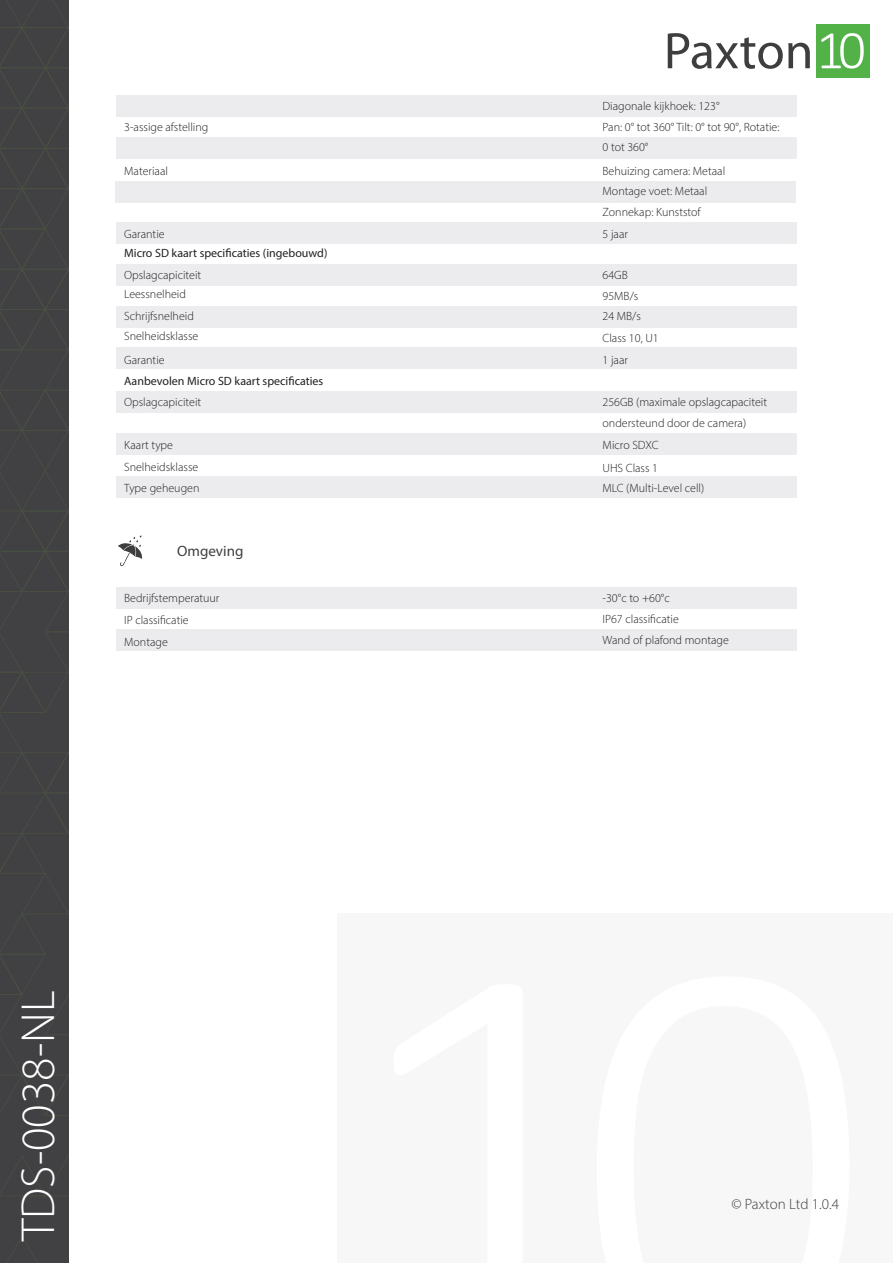
<style>
.page{position:relative;width:893px;height:1263px;background:#fff}
.page>*{position:absolute;margin:0;border:0;box-sizing:border-box;transform-origin:0 0}
.t1{font:300 48px "Myriad Pro";color:#fff}
.t2{font:300 15px "Myriad Pro";letter-spacing:-.005em;color:#3e3e3f}
.t3{font:15px "Myriad Pro";color:#3e3e3f}
.Specs_body_text{font:300 12px "Myriad Pro";color:#231f20}
.t4{font:12px "Myriad Pro";color:#231f20}
</style>
<div class="page">
<div style="left:0;top:0;width:69px;height:1263px;background:#414042"></div>
<svg style="left:7px;top:1236px;width:30px;height:26px"></svg>
<svg style="left:0;top:0;width:69px;height:1196px"></svg>
<div style="left:337px;top:914px;width:556px;height:349px;background:#f7f7f8"></div>
<div style="left:816px;top:24px;width:53px;height:53px;background:#53b247"></div>
<svg style="left:821px;top:33px;width:43px;height:36px"></svg>
<svg style="left:668px;top:33px;width:142px;height:36px"></svg>
<svg style="left:118px;top:535px;width:24px;height:31px"></svg>
<div style="left:116px;top:95px;width:681px;height:21px;background:#ececee"></div>
<div style="left:116px;top:181px;width:680px;height:21px;background:#ececee"></div>
<div style="left:116px;top:138px;width:681px;height:21px;background:#ececee"></div>
<div style="left:116px;top:223px;width:681px;height:21px;background:#ececee"></div>
<div style="left:116px;top:264px;width:681px;height:22px;background:#ececee"></div>
<div style="left:116px;top:588px;width:681px;height:21px;background:#ececee"></div>
<div style="left:116px;top:630px;width:681px;height:21px;background:#ececee"></div>
<div style="left:116px;top:306px;width:681px;height:21px;background:#ececee"></div>
<div style="left:116px;top:348px;width:681px;height:21px;background:#ececee"></div>
<div style="left:116px;top:391px;width:681px;height:21px;background:#ececee"></div>
<div style="left:116px;top:434px;width:681px;height:21px;background:#ececee"></div>
<div style="left:116px;top:476px;width:681px;height:21px;background:#ececee"></div>
<p class="Specs_body_text" style="left:124px;top:120px;width:86px">3-assige afstelling</p>
<p class="Specs_body_text" style="left:124px;top:164px;width:45px">Materiaal</p>
<p class="Specs_body_text" style="left:124px;top:227px;width:42px">Garantie</p>
<p class="t4" style="left:124px;top:246px;width:205px">Micro SD kaart specificaties (ingebouwd)</p>
<p class="Specs_body_text" style="left:124px;top:267px;width:79px">Opslagcapiciteit</p>
<p class="Specs_body_text" style="left:124px;top:309px;width:71px">Schrijfsnelheid</p>
<p class="Specs_body_text" style="left:124px;top:287px;width:63px">Leessnelheid</p>
<p class="Specs_body_text" style="left:124px;top:329px;width:76px">Snelheidsklasse</p>
<p class="Specs_body_text" style="left:124px;top:352px;width:42px">Garantie</p>
<p class="Specs_body_text" style="left:603px;top:98px;width:118px">Diagonale kijkhoek: 123°</p>
<p class="Specs_body_text" style="left:603px;top:120px;width:178px">Pan: 0° tot 360° Tilt: 0° tot 90°, Rotatie:</p>
<p class="Specs_body_text" style="left:603px;top:140px;width:47px">0 tot 360°</p>
<p class="Specs_body_text" style="left:603px;top:164px;width:124px">Behuizing camera: Metaal</p>
<p class="Specs_body_text" style="left:603px;top:184px;width:106px">Montage voet: Metaal</p>
<p class="Specs_body_text" style="left:603px;top:205px;width:100px">Zonnekap: Kunststof</p>
<p class="Specs_body_text" style="left:603px;top:227px;width:27px">5 jaar</p>
<p class="Specs_body_text" style="left:603px;top:267px;width:27px">64GB</p>
<p class="Specs_body_text" style="left:603px;top:309px;width:40px">24 MB/s</p>
<p class="Specs_body_text" style="left:603px;top:289px;width:37px">95MB/s</p>
<p class="Specs_body_text" style="left:603px;top:330px;width:58px">Class 10, U1</p>
<p class="Specs_body_text" style="left:603px;top:352px;width:27px">1 jaar</p>
<p class="t4" style="left:124px;top:373px;width:201px">Aanbevolen Micro SD kaart specificaties</p>
<p class="Specs_body_text" style="left:124px;top:395px;width:79px">Opslagcapiciteit</p>
<p class="Specs_body_text" style="left:124px;top:437px;width:50px">Kaart type</p>
<p class="Specs_body_text" style="left:124px;top:460px;width:76px">Snelheidsklasse</p>
<p class="Specs_body_text" style="left:124px;top:481px;width:77px">Type geheugen</p>
<p class="Specs_body_text" style="left:603px;top:481px;width:103px">MLC (Multi-Level cell)</p>
<p class="Specs_body_text" style="left:603px;top:395px;width:166px">256GB (maximale opslagcapaciteit</p>
<p class="Specs_body_text" style="left:603px;top:415px;width:145px">ondersteund door de camera)</p>
<p class="Specs_body_text" style="left:603px;top:437px;width:57px">Micro SDXC</p>
<p class="Specs_body_text" style="left:603px;top:461px;width:57px">UHS Class 1</p>
<p class="t3" style="left:177px;top:542px;width:68px">Omgeving</p>
<p class="Specs_body_text" style="left:124px;top:590px;width:97px">Bedrijfstemperatuur</p>
<p class="Specs_body_text" style="left:124px;top:613px;width:66px">IP classificatie</p>
<p class="Specs_body_text" style="left:124px;top:635px;width:45px">Montage</p>
<p class="Specs_body_text" style="left:603px;top:590px;width:69px">-30°c to +60°c</p>
<p class="Specs_body_text" style="left:603px;top:612px;width:78px">IP67 classificatie</p>
<p class="Specs_body_text" style="left:603px;top:632px;width:128px">Wand of plafond montage</p>
<p class="t1" style="left:9px;top:1241px;width:252px;rotate:-90deg">TDS-0038-NL</p>
<p class="t2" style="left:731px;top:1195px;width:109px">© Paxton Ltd 1.0.4</p>
</div>
